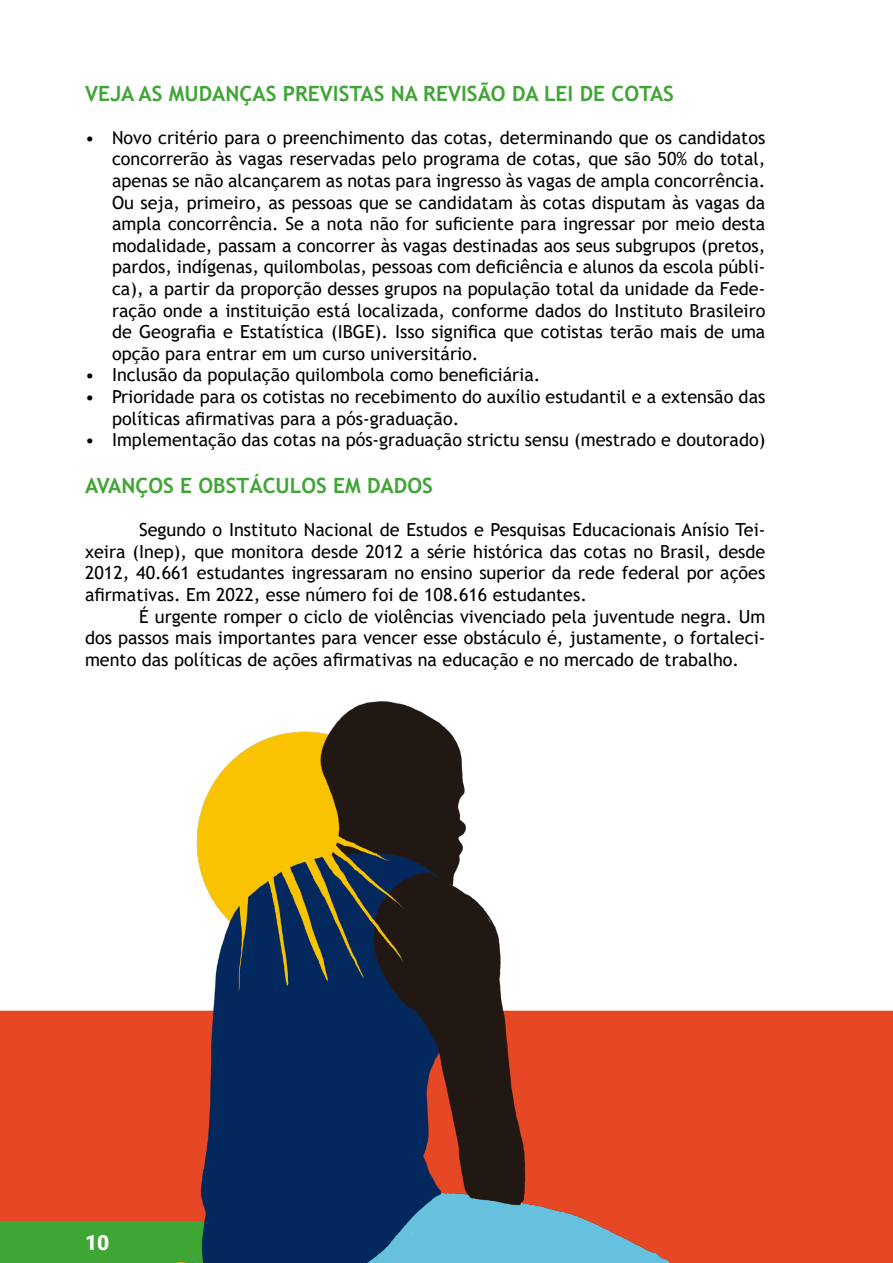
<style>
.page{position:relative;width:893px;height:1263px;background:#fff}
.page>*{position:absolute;margin:0;border:0;box-sizing:border-box;transform-origin:0 0}
.t1{font:700 21px "Trebuchet MS";color:#3fa535}
.t2{font:900 21px "Roboto";color:#fff}
.t3{font:18px/21.6px "Trebuchet MS";color:#000;text-align:justify}
</style>
<div class="page">
<svg style="left:0;top:1011px;width:179px;height:252px;fill:#e64825"></svg>
<img style="left:179px;top:701px;width:714px;height:562px">
<p class="t1" style="left:85px;top:80px;width:590px">VEJA AS MUDANÇAS PREVISTAS NA REVISÃO DA LEI DE COTAS</p>
<p class="t3" style="left:112px;top:126px;width:655px;text-indent:-27px">• Novo critério para o preenchimento das cotas, determinando que os candidatos concorrerão às vagas reservadas pelo programa de cotas, que são 50% do total, apenas se não alcançarem as notas para ingresso às vagas de ampla concorrência.<br>Ou seja, primeiro, as pessoas que se candidatam às cotas disputam às vagas da ampla concorrência. Se a nota não for suficiente para ingressar por meio desta modalidade, passam a concorrer às vagas destinadas aos seus subgrupos (pretos, pardos, indígenas, quilombolas, pessoas com deficiência e alunos da escola públi&shy;ca), a partir da proporção desses grupos na população total da unidade da Fede&shy;ração onde a instituição está localizada, conforme dados do Instituto Brasileiro de Geografia e Estatística (IBGE). Isso significa que cotistas terão mais de uma opção para entrar em um curso universitário.</p>
<p class="t3" style="left:85px;top:364px;width:457px">• Inclusão da população quilombola como beneficiária.</p>
<p class="t3" style="left:112px;top:386px;width:655px;text-indent:-27px">• Prioridade para os cotistas no recebimento do auxílio estudantil e a extensão das políticas afirmativas para a pós-graduação.</p>
<p class="t3" style="left:85px;top:429px;width:682px">• Implementação das cotas na pós-graduação strictu sensu (mestrado e doutorado)</p>
<p class="t1" style="left:85px;top:472px;width:349px">AVANÇOS E OBSTÁCULOS EM DADOS</p>
<p class="t3" style="left:85px;top:519px;width:682px;text-indent:54px">Segundo o Instituto Nacional de Estudos e Pesquisas Educacionais Anísio Tei&shy;xeira (Inep), que monitora desde 2012 a série histórica das cotas no Brasil, desde 2012, 40.661 estudantes ingressaram no ensino superior da rede federal por ações afirmativas. Em 2022, esse número foi de 108.616 estudantes.</p>
<p class="t3" style="left:85px;top:605px;width:682px;text-indent:54px">É urgente romper o ciclo de violências vivenciado pela juventude negra. Um dos passos mais importantes para vencer esse obstáculo é, justamente, o fortaleci&shy;mento das políticas de ações afirmativas na educação e no mercado de trabalho.</p>
<p class="t2" style="left:85px;top:1227px;width:26px">10</p>
</div>
